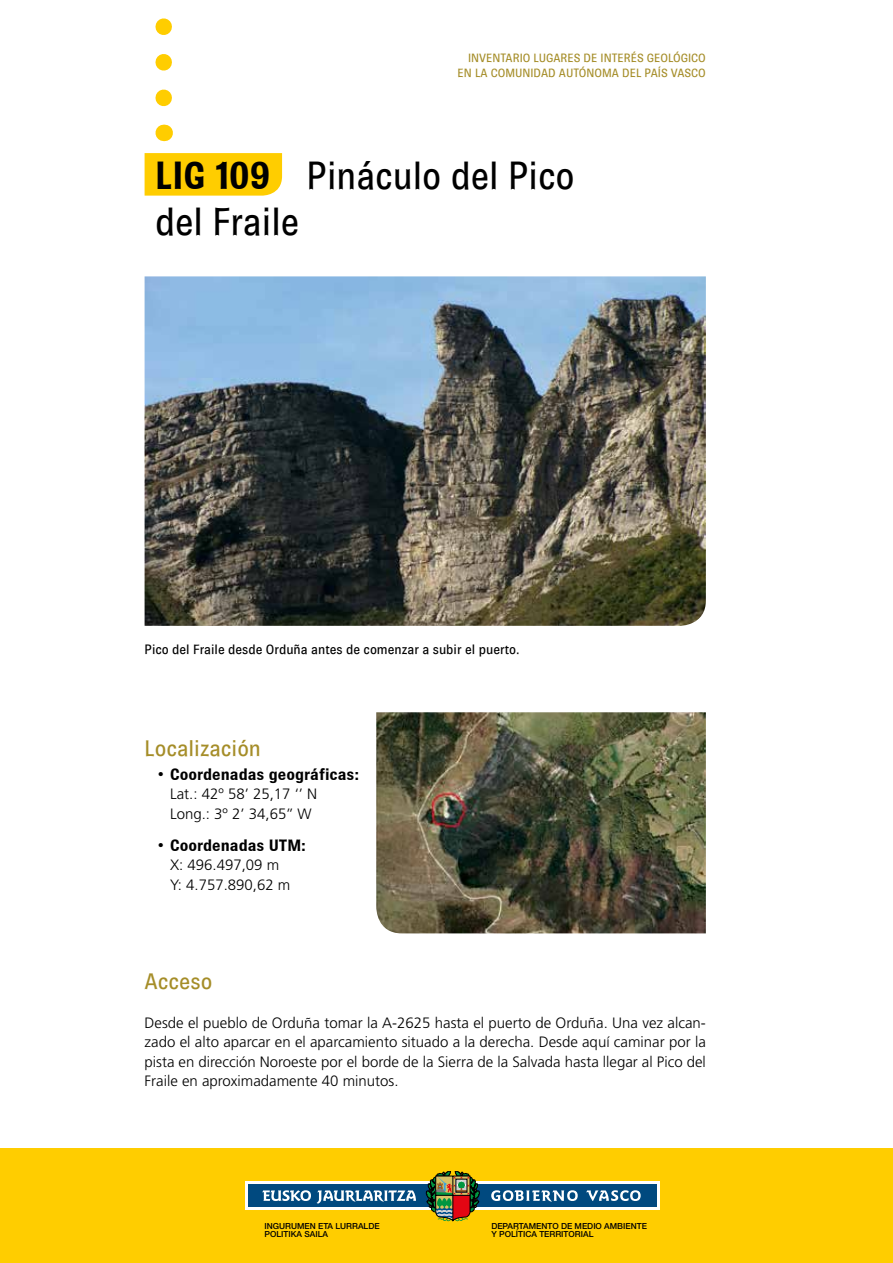
<style>
.page{position:relative;width:893px;height:1263px;background:#fff}
.page>*{position:absolute;margin:0;border:0;box-sizing:border-box;transform-origin:0 0}
.t1{font:39px/46.8px "Brown";color:#000;scale:.95 1}
.t2{font:22.5px "Brown";color:#a58d28}
.t3{font:700 16.5px "Brown";color:#000}
.t4{font:300 15px/19.5px "Frutiger";color:#000}
.t5{font:13.5px "Brown";color:#000}
.t6{font:12px/15px "Brown";color:#a58d28;text-align:right}
.t7{font:500 8.4px/8.4px "Helvetica Neue";color:#000}
.s1{font-weight:700}
</style>
<div class="page">
<svg style="left:155px;top:27px;width:17px;height:80px"></svg>
<svg style="left:164px;top:125px;width:1px;height:16px"></svg>
<div style="left:145px;top:153px;width:137px;height:43px;background:#ffcd00"></div>
<div style="left:0;top:1148px;width:893px;height:115px;background:#ffcd00"></div>
<div style="left:246px;top:1182px;width:414px;height:28px;background:#fff"></div>
<div style="left:249px;top:1184px;width:408px;height:23px;background:#00497f"></div>
<svg style="left:262px;top:1190px;width:49px;height:11px"></svg>
<svg style="left:317px;top:1190px;width:99px;height:13px"></svg>
<svg style="left:491px;top:1190px;width:87px;height:12px"></svg>
<svg style="left:586px;top:1190px;width:55px;height:11px"></svg>
<svg style="left:426px;top:1171px;width:54px;height:51px"></svg>
<img style="left:145px;top:276px;width:561px;height:350px">
<img style="left:376px;top:712px;width:330px;height:221px">
<p class="t6" style="left:458px;top:50px;width:250px">INVENTARIO LUGARES DE INTERÉS GEOLÓGICO<br>EN LA COMUNIDAD AUTÓNOMA DEL PAÍS VASCO</p>
<h1 class="t1" style="left:155px;top:151px;width:443px"><span class="s1">LIG 109</span> Pináculo del Pico del Fraile</h1>
<p class="t5" style="left:145px;top:642px;width:377px">Pico del Fraile desde Orduña antes de comenzar a subir el puerto.</p>
<h2 class="t2" style="left:145px;top:735px;width:118px">Localización</h2>
<p class="t3" style="left:157px;top:765px;width:203px">• Coordenadas geográficas:</p>
<p class="t4" style="left:170px;top:784px;width:149px">Lat.: 42º 58’ 25,17 ‘’ N<br>Long.: 3º 2’ 34,65’’ W</p>
<p class="t3" style="left:157px;top:836px;width:150px">• Coordenadas UTM:</p>
<p class="t4" style="left:170px;top:855px;width:122px">X: 496.497,09 m<br>Y: 4.757.890,62 m</p>
<h2 class="t2" style="left:145px;top:968px;width:69px">Acceso</h2>
<p class="t4" style="left:145px;top:1013px;width:563px;text-align:justify">Desde el pueblo de Orduña tomar la A-2625 hasta el puerto de Orduña. Una vez alcan&shy;zado el alto aparcar en el aparcamiento situado a la derecha. Desde aquí caminar por la pista en dirección Noroeste por el borde de la Sierra de la Salvada hasta llegar al Pico del Fraile en aproximadamente 40 minutos.</p>
<p class="t7" style="left:264px;top:1221px;width:117px">INGURUMEN ETA LURRALDE<br>POLITIKA SAILA</p>
<p class="t7" style="left:491px;top:1221px;width:157px">DEPARTAMENTO DE MEDIO AMBIENTE<br>Y POLÍTICA TERRITORIAL</p>
</div>
